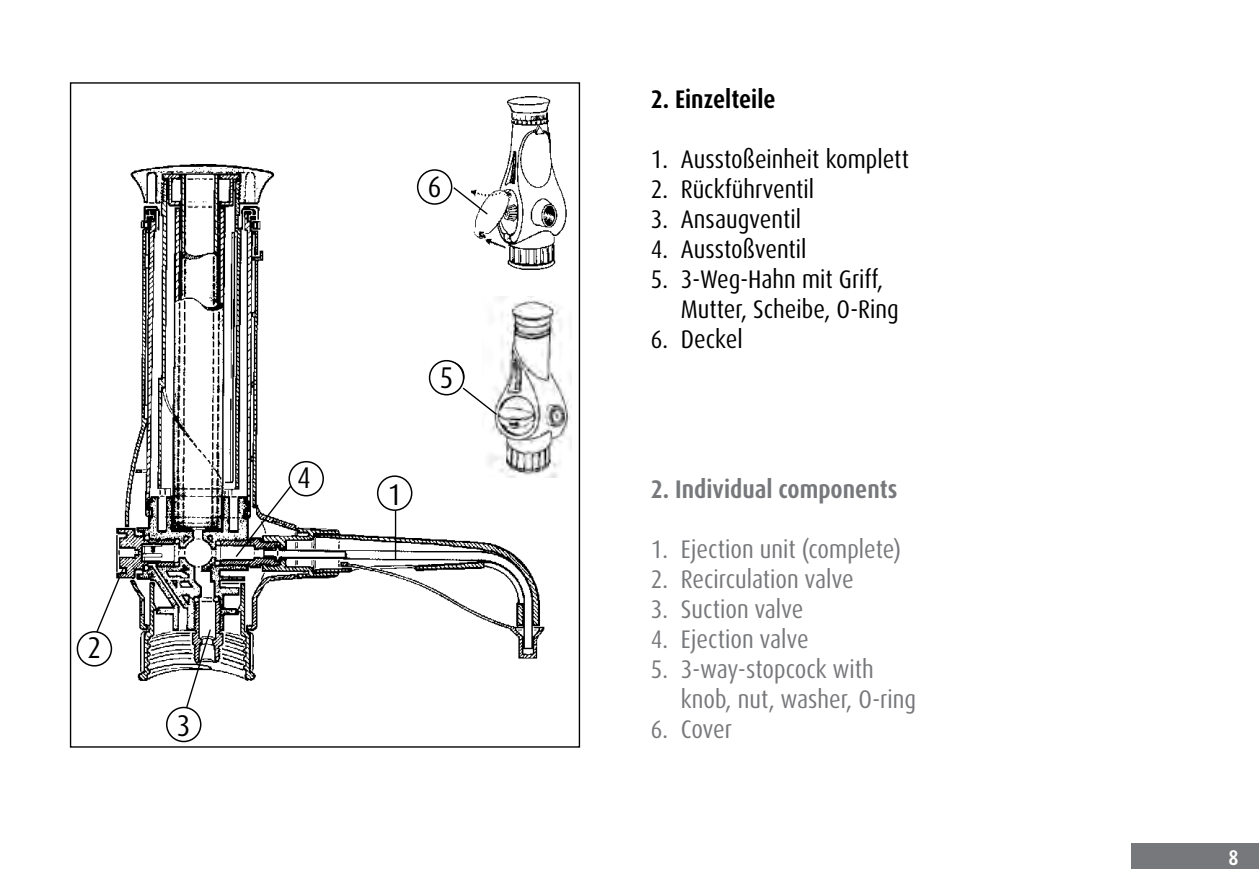
<style>
.page{position:relative;width:1259px;height:893px;background:#fff}
.page>*{position:absolute;margin:0;border:0;box-sizing:border-box;transform-origin:0 0}
.t1{font:condensed 30px "Dax Pro";color:#000}
.t2{font:condensed 25.5px/30px "Dax Pro";color:#77787b}
.t3{font:condensed 25.5px/30px "Dax Pro";color:#000}
.t4{font:700 condensed 25.5px "Dax Pro";color:#77787b}
.t5{font:700 condensed 25.5px "Dax Pro";color:#000}
.t6{font:700 condensed 21.3px "Dax Pro";color:#fff}
</style>
<div class="page">
<div style="left:1131px;top:843px;width:128px;height:26px;background:#77787b"></div>
<svg style="left:86px;top:601px;width:23px;height:39px"></svg>
<svg style="left:177px;top:685px;width:25px;height:46px"></svg>
<img style="left:109px;top:164px;width:444px;height:521px">
<img style="left:461px;top:96px;width:106px;height:178px">
<svg style="left:452px;top:186px;width:37px;height:30px"></svg>
<img style="left:482px;top:297px;width:89px;height:180px">
<svg style="left:442px;top:367px;width:56px;height:49px"></svg>
<div style="left:289px;top:462px;width:34px;height:34px;background:#fff;border-radius:50%"></div>
<div style="left:288px;top:461px;width:36px;height:35px;border:2px solid #000;border-radius:50%"></div>
<div style="left:418px;top:170px;width:34px;height:34px;background:#fff;border-radius:50%"></div>
<div style="left:417px;top:169px;width:35px;height:36px;border:2px solid #000;border-radius:50%"></div>
<div style="left:429px;top:361px;width:34px;height:34px;background:#fff;border-radius:50%"></div>
<div style="left:429px;top:360px;width:35px;height:35px;border:2px solid #000;border-radius:50%"></div>
<div style="left:378px;top:476px;width:34px;height:34px;background:#fff;border-radius:50%"></div>
<div style="left:377px;top:475px;width:35px;height:36px;border:2px solid #000;border-radius:50%"></div>
<div style="left:77px;top:632px;width:34px;height:34px;background:#fff;border-radius:50%"></div>
<div style="left:77px;top:631px;width:35px;height:36px;border:2px solid #000;border-radius:50%"></div>
<div style="left:167px;top:707px;width:34px;height:34px;background:#fff;border-radius:50%"></div>
<div style="left:166px;top:707px;width:35px;height:35px;border:2px solid #000;border-radius:50%"></div>
<p class="t1" style="left:88px;top:628px;width:15px">2</p>
<p class="t1" style="left:177px;top:706px;width:15px">3</p>
<p class="t1" style="left:297px;top:458px;width:15px">4</p>
<p class="t1" style="left:428px;top:167px;width:15px">6</p>
<p class="t1" style="left:388px;top:476px;width:15px">1</p>
<p class="t1" style="left:440px;top:359px;width:15px">5</p>
<p class="t5" style="left:651px;top:83px;width:126px">2. Einzelteile</p>
<p class="t3" style="left:651px;top:144px;width:260px">1. Ausstoßeinheit komplett</p>
<p class="t3" style="left:651px;top:174px;width:165px">2. Rückführventil</p>
<p class="t3" style="left:651px;top:204px;width:152px">3. Ansaugventil</p>
<p class="t3" style="left:651px;top:234px;width:157px">4. Ausstoßventil</p>
<p class="t3" style="left:681px;top:264px;width:219px;text-indent:-30px">5. 3-Weg-Hahn mit Griff,<br>Mutter, Scheibe, O-Ring</p>
<p class="t3" style="left:651px;top:324px;width:94px">6. Deckel</p>
<p class="t4" style="left:651px;top:473px;width:248px">2. Individual components</p>
<p class="t2" style="left:651px;top:534px;width:252px">1. Ejection unit (complete)</p>
<p class="t2" style="left:651px;top:564px;width:204px">2. Recirculation valve</p>
<p class="t2" style="left:651px;top:594px;width:154px">3. Suction valve</p>
<p class="t2" style="left:651px;top:624px;width:159px">4. Ejection valve</p>
<p class="t2" style="left:681px;top:654px;width:236px;text-indent:-30px">5. 3-way-stopcock with knob, nut, washer, O-ring</p>
<p class="t2" style="left:651px;top:714px;width:83px">6. Cover</p>
<p class="t6" style="left:1228px;top:844px;width:12px">8</p>
</div>
